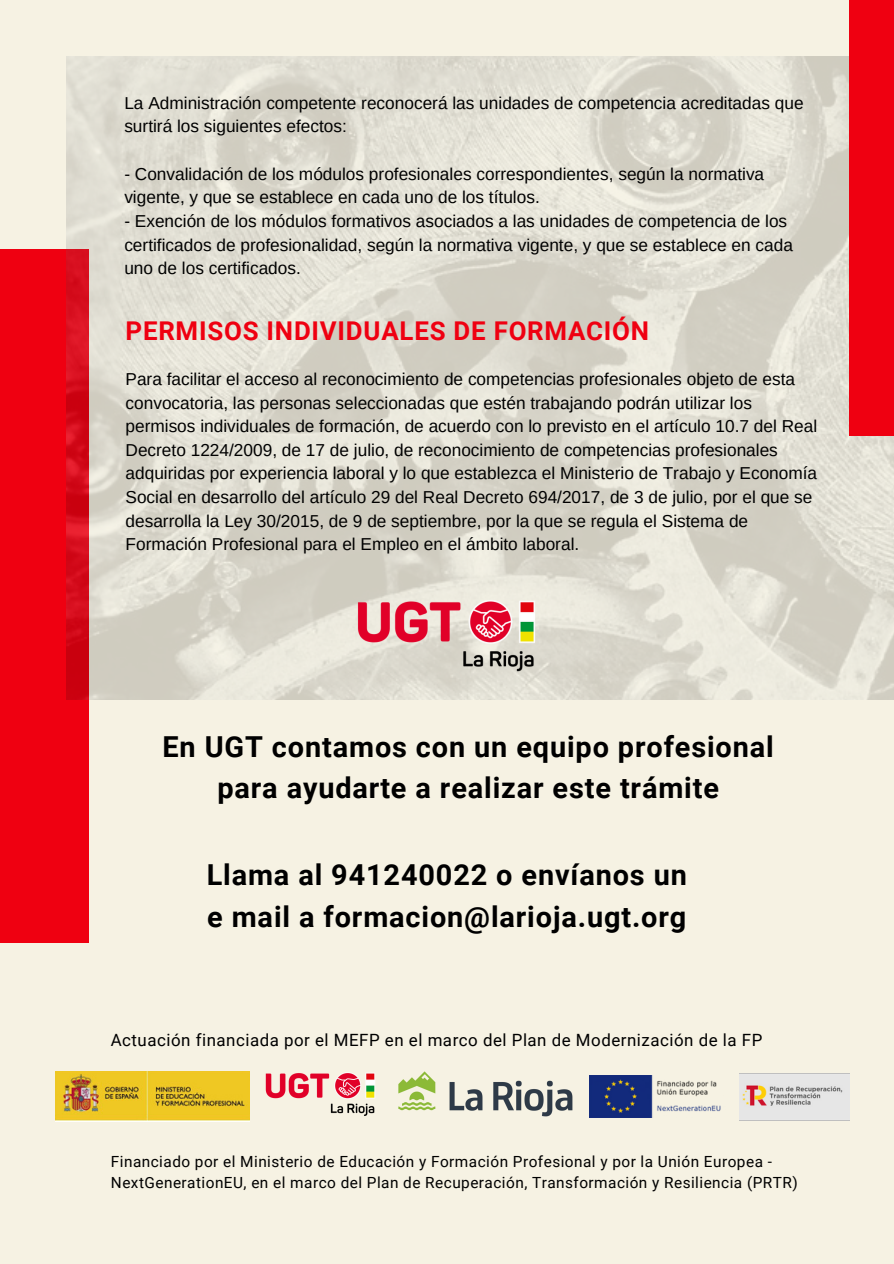
<style>
.page{position:relative;width:894px;height:1264px;background:#fff}
.page>*{position:absolute;margin:0;border:0;box-sizing:border-box;transform-origin:0 0}
.t1{font:700 28.8px/41.7px "Roboto";letter-spacing:.03em;color:#000;text-align:center}
.t2{font:700 25.8px "Roboto";letter-spacing:.03em;color:#ef0011}
.t3{font:17.25px/23.7px "Arimo";color:#000}
.t4{font:16.8px "Roboto";letter-spacing:.03em;color:#000}
.t5{font:15.3px/21.3px "Roboto";letter-spacing:.03em;color:#000}
</style>
<div class="page">
<div style="left:0;top:0;width:893px;height:1263px;background:#f6f2e3"></div>
<div style="left:0;top:250px;width:89px;height:692px;background:#ef0011"></div>
<img style="left:67px;top:56px;width:826px;height:643px">
<img style="left:56px;top:1071px;width:170px;height:50px">
<img style="left:226px;top:1071px;width:149px;height:51px">
<img style="left:398px;top:1071px;width:175px;height:45px">
<img style="left:589px;top:1075px;width:132px;height:41px">
<img style="left:739px;top:1073px;width:109px;height:47px">
<div style="left:849px;top:0;width:44px;height:436px;background:#ef0011"></div>
<img style="left:292px;top:564px;width:308px;height:136px">
<p class="t3" style="left:124px;top:91px;width:680px">La Administración competente reconocerá las unidades de competencia acreditadas que surtirá los siguientes efectos:</p>
<h3 class="t3" style="left:124px;top:162px;width:641px">- Convalidación de los módulos profesionales correspondientes, según la normativa vigente, y que se establece en cada uno de los títulos.</h3>
<h3 class="t3" style="left:124px;top:209px;width:670px">- Exención de los módulos formativos asociados a las unidades de competencia de los certificados de profesionalidad, según la normativa vigente, y que se establece en cada uno de los certificados.</h3>
<h2 class="t2" style="left:125px;top:316px;width:525px">PERMISOS INDIVIDUALES DE FORMACIÓN</h2>
<h3 class="t3" style="left:125px;top:367px;width:693px">Para facilitar el acceso al reconocimiento de competencias profesionales objeto de esta convocatoria, las personas seleccionadas que estén trabajando podrán utilizar los permisos individuales de formación, de acuerdo con lo previsto en el artículo 10.7 del Real Decreto 1224/2009, de 17 de julio, de reconocimiento de competencias profesionales adquiridas por experiencia laboral y lo que establezca el Ministerio de Trabajo y Economía Social en desarrollo del artículo 29 del Real Decreto 694/2017, de 3 de julio, por el que se desarrolla la Ley 30/2015, de 9 de septiembre, por la que se regula el Sistema de Formación Profesional para el Empleo en el ámbito laboral.</h3>
<h3 class="t1" style="left:162px;top:726px;width:612px">En UGT contamos con un equipo profesional para ayudarte a realizar este trámite</h3>
<p class="t1" style="left:207px;top:854px;width:481px;text-align:left">Llama al 941240022 o envíanos un e mail a formacion@larioja.ugt.org</p>
<h1 class="t4" style="left:111px;top:1030px;width:653px">Actuación financiada por el MEFP en el marco del Plan de Modernización de la FP</h1>
<h1 class="t5" style="left:111px;top:1151px;width:688px">Financiado por el Ministerio de Educación y Formación Profesional y por la Unión Europea -<br>NextGenerationEU, en el marco del Plan de Recuperación, Transformación y Resiliencia (PRTR)</h1>
</div>
